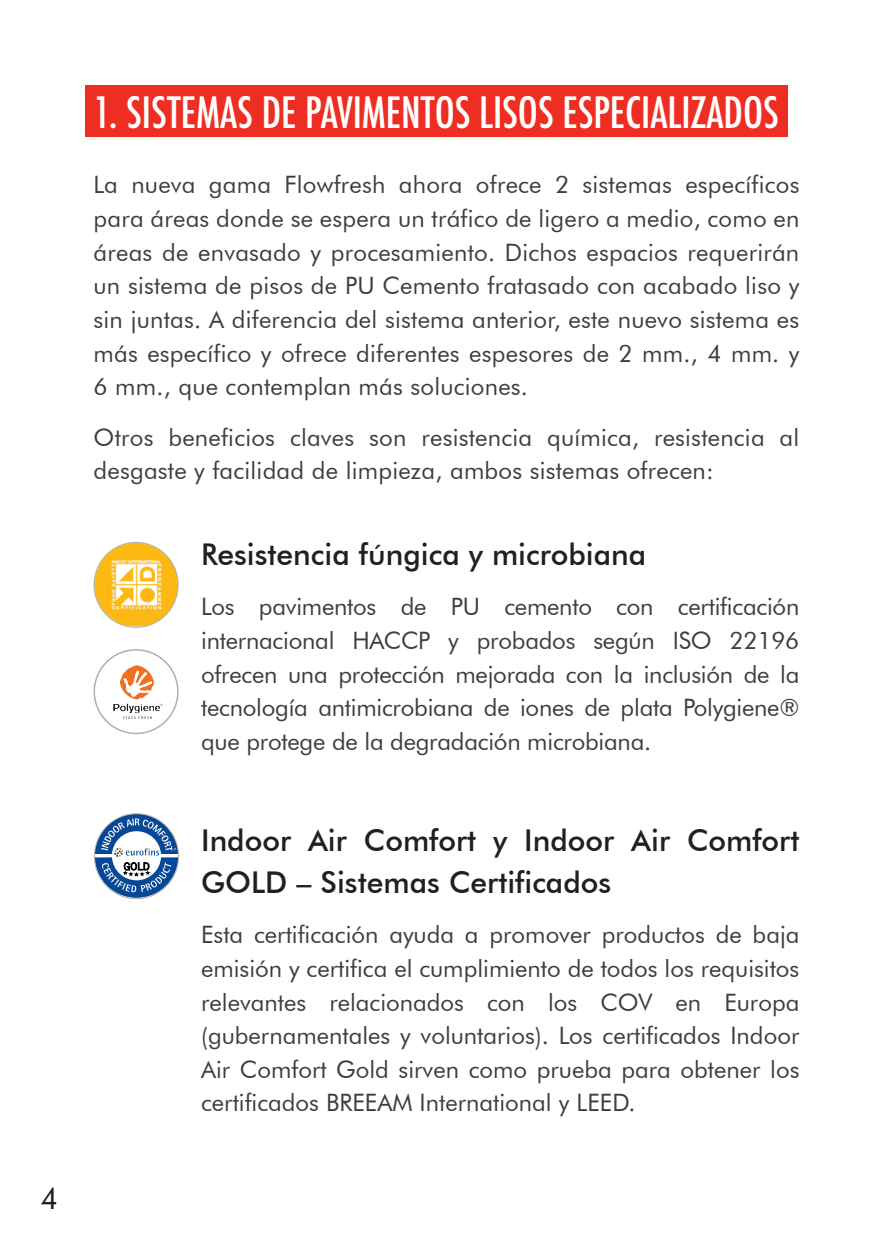
<style>
.page{position:relative;width:893px;height:1259px;background:#fff}
.page>*{position:absolute;margin:0;border:0;box-sizing:border-box;transform-origin:0 0}
.Block_Red{font:500 condensed 42px "Futura";color:#fff}
.t1{font:500 30px/42px "Futura BT";color:#231f20}
.t2{font:30px "Futura BT";color:#231f20}
.t3{font:24px/33.6px "Futura BT";letter-spacing:.01em;color:#3e3e3f;text-align:justify}
</style>
<div class="page">
<div style="left:85px;top:85px;width:702px;height:52px;background:#ee2e22"></div>
<img style="left:94px;top:542px;width:83px;height:84px">
<svg style="left:95px;top:813px;width:83px;height:85px"></svg>
<svg style="left:114px;top:665px;width:48px;height:54px"></svg>
<div style="left:94px;top:649px;width:85px;height:85px;border:2px solid #aeafb3;border-radius:50%"></div>
<p class="t2" style="left:40px;top:1179px;width:19px">4</p>
<p class="Block_Red" style="left:94px;top:86px;width:687px">1. SISTEMAS DE PAVIMENTOS LISOS ESPECIALIZADOS</p>
<p class="t3" style="left:94px;top:168px;width:707px">La nueva gama Flowfresh ahora ofrece 2 sistemas específicos para áreas donde se espera un tráfico de ligero a medio, como en áreas de envasado y procesamiento. Dichos espacios requerirán un sistema de pisos de PU Cemento fratasado con acabado liso y sin juntas. A diferencia del sistema anterior, este nuevo sistema es más específico y ofrece diferentes espesores de 2 mm., 4 mm. y 6 mm., que contemplan más soluciones.</p>
<p class="t3" style="left:94px;top:420px;width:707px">Otros beneficios claves son resistencia química, resistencia al desgaste y facilidad de limpieza, ambos sistemas ofrecen:</p>
<p class="t1" style="left:201px;top:533px;width:447px">Resistencia fúngica y microbiana</p>
<p class="t3" style="left:201px;top:590px;width:600px">Los pavimentos de PU cemento con certificación internacional HACCP y probados según ISO 22196 ofrecen una protección mejorada con la inclusión de la tecnología antimicrobiana de iones de plata Polygiene® que protege de la degradación microbiana.</p>
<p class="t1" style="left:201px;top:819px;width:600px">Indoor Air Comfort y Indoor Air Comfort<br>GOLD – Sistemas Certificados</p>
<p class="t3" style="left:201px;top:918px;width:600px">Esta certificación ayuda a promover productos de baja emisión y certifica el cumplimiento de todos los requisitos relevantes relacionados con los COV en Europa (gubernamentales y voluntarios). Los certificados Indoor Air Comfort Gold sirven como prueba para obtener los certificados BREEAM International y LEED.</p>
</div>
